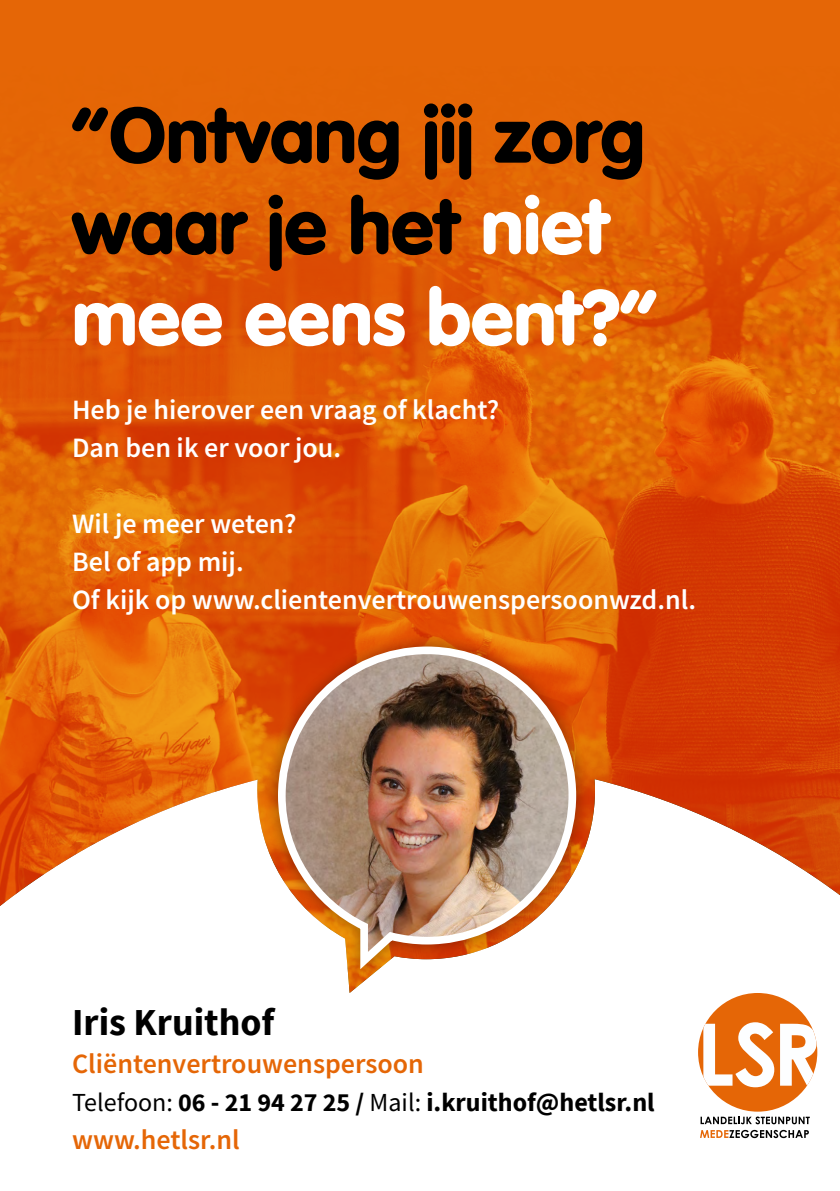
<style>
.page{position:relative;width:840px;height:1191px;background:#fff}
.page>*{position:absolute;margin:0;border:0;box-sizing:border-box;transform-origin:0 0}
.t1{font:900 76.8px/91.2px "VAG Rounded Std";color:#000}
.t2{font:700 38px "Source Sans Pro";color:#000}
.t3{font:600 28px/38px "Source Sans Pro";color:#fff}
.t4{font:600 28px "Source Sans Pro";color:#e56606}
.t5{font:700 26px "Source Sans Pro";color:#000}
.s1{color:#fff}
.s2{font-weight:400}
</style>
<div class="page">
<div style="left:0;top:0;width:839px;height:67px;background:#e56606"></div>
<img style="left:0;top:67px;width:839px;height:926px">
<div style="left:263px;top:632px;width:327px;height:349px;background:#000;opacity:.35"></div>
<img style="left:274px;top:642px;width:305px;height:336px">
<svg style="left:700px;top:1116px;width:109px;height:22px"></svg>
<div style="left:697px;top:993px;width:119px;height:118px;background:#e56606;border-radius:50%"></div>
<svg style="left:780px;top:1023px;width:36px;height:62px"></svg>
<svg style="left:703px;top:1022px;width:70px;height:65px"></svg>
<h1 class="t1" style="left:72px;top:92px;width:586px">“Ontvang jij zorg waar je het <span class="s1">niet mee eens bent?”</span></h1>
<p class="t3" style="left:72px;top:391px;width:428px">Heb je hierover een vraag of klacht?<br>Dan ben ik er voor jou.</p>
<p class="t3" style="left:72px;top:505px;width:625px">Wil je meer weten?<br>Bel of app mij.<br>Of kijk op www.clientenvertrouwenspersoonwzd.nl.</p>
<h2 class="t2" style="left:72px;top:996px;width:204px">Iris Kruithof</h2>
<p class="t4" style="left:72px;top:1045px;width:367px">Cliëntenvertrouwenspersoon<span class="s1">e</span></p>
<p class="t5" style="left:72px;top:1085px;width:583px"><span class="s2">Telefoon:</span> 06 - 21 94 27 25 / <span class="s2">Mail:</span> i.kruithof@hetlsr.nl</p>
<p class="t4" style="left:72px;top:1121px;width:169px">www.hetlsr.nl</p>
</div>
